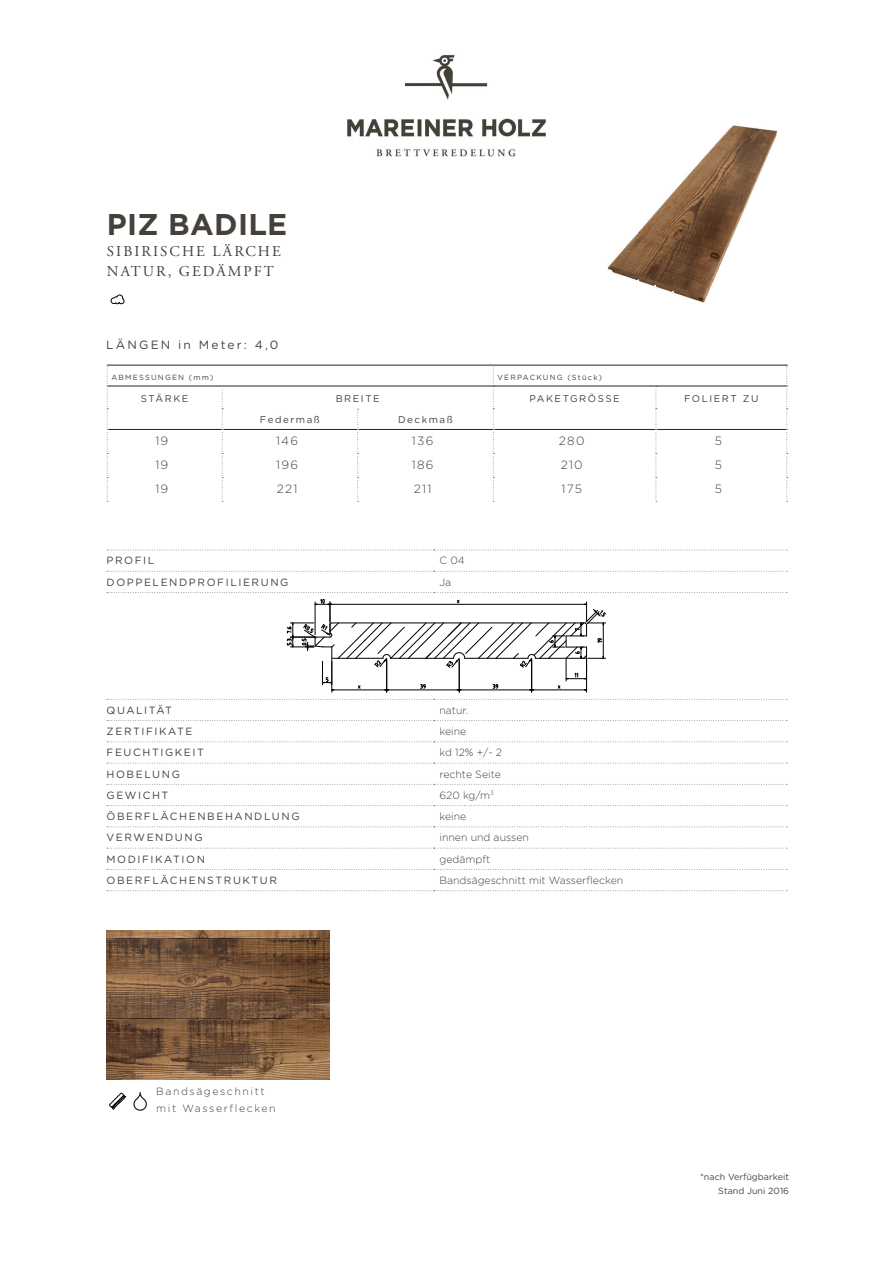
<style>
.page{position:relative;width:893px;height:1263px;background:#fff}
.page>*{position:absolute;margin:0;border:0;box-sizing:border-box;transform-origin:0 0}
.t1{font:700 30px "Gotham";letter-spacing:.01em;color:#45403a}
.t2{font:15px/19.5px "Adobe Garamond Pro";letter-spacing:.135em;color:#45403a}
.t3{font:300 12px "Gotham Rounded";letter-spacing:.1em;color:#45403a}
.t4{font:12px "Gotham Rounded";letter-spacing:.18em;color:#45403a}
.t5{font:10.5px "Gotham Rounded";letter-spacing:.15em;color:#45403a}
.t6{font:300 10.5px "Gotham Rounded";color:#45403a}
.t7{font:300 10.5px/16.5px "Gotham Rounded";letter-spacing:.15em;color:#45403a}
.t8{font:9.75px "Gotham Rounded";letter-spacing:.16em;color:#45403a}
.t9{font:9px/13.5px "Gotham Rounded";color:#49443e;text-align:right}
.t10{font:7.5px "Gotham Rounded";letter-spacing:.16em;color:#45403a}
</style>
<div class="page">
<img style="left:347px;top:55px;width:199px;height:102px">
<hr style="left:108px;top:429px;width:114px;height:1px;background:#231f20">
<hr style="left:223px;top:429px;width:134px;height:1px;background:#231f20">
<hr style="left:358px;top:429px;width:135px;height:1px;background:#231f20">
<hr style="left:494px;top:429px;width:161px;height:1px;background:#231f20">
<hr style="left:656px;top:429px;width:130px;height:1px;background:#231f20">
<svg style="left:357px;top:409px;width:2px;height:93px"></svg>
<svg style="left:655px;top:389px;width:2px;height:113px"></svg>
<svg style="left:786px;top:365px;width:2px;height:137px"></svg>
<hr style="left:108px;top:386px;width:114px;height:1px;background:#231f20">
<hr style="left:222px;top:386px;width:136px;height:1px;background:#231f20">
<hr style="left:358px;top:386px;width:135px;height:1px;background:#231f20">
<hr style="left:493px;top:386px;width:163px;height:1px;background:#231f20">
<hr style="left:656px;top:386px;width:130px;height:1px;background:#231f20">
<hr style="left:107px;top:365px;width:115px;height:1px;background:#231f20">
<hr style="left:222px;top:365px;width:136px;height:1px;background:#231f20">
<hr style="left:358px;top:365px;width:135px;height:1px;background:#231f20">
<hr style="left:493px;top:365px;width:163px;height:1px;background:#231f20">
<hr style="left:656px;top:365px;width:131px;height:1px;background:#231f20">
<svg style="left:493px;top:365px;width:1px;height:137px"></svg>
<svg style="left:107px;top:365px;width:1px;height:137px"></svg>
<svg style="left:222px;top:386px;width:1px;height:116px"></svg>
<svg style="left:107px;top:571px;width:680px;height:1px"></svg>
<svg style="left:107px;top:592px;width:680px;height:1px"></svg>
<svg style="left:107px;top:699px;width:680px;height:1px"></svg>
<svg style="left:107px;top:720px;width:680px;height:1px"></svg>
<svg style="left:107px;top:741px;width:680px;height:1px"></svg>
<svg style="left:107px;top:763px;width:680px;height:1px"></svg>
<svg style="left:107px;top:784px;width:680px;height:1px"></svg>
<svg style="left:107px;top:805px;width:680px;height:1px"></svg>
<svg style="left:107px;top:826px;width:680px;height:1px"></svg>
<svg style="left:107px;top:848px;width:680px;height:1px"></svg>
<svg style="left:107px;top:869px;width:680px;height:1px"></svg>
<svg style="left:107px;top:550px;width:680px;height:1px"></svg>
<svg style="left:107px;top:890px;width:680px;height:1px"></svg>
<hr style="left:331px;top:659px;width:1px;height:33px;background:#000001">
<hr style="left:386px;top:659px;width:1px;height:33px;background:#000001">
<hr style="left:459px;top:659px;width:1px;height:33px;background:#000001">
<hr style="left:531px;top:659px;width:1px;height:33px;background:#000001">
<hr style="left:586px;top:659px;width:1px;height:33px;background:#000001">
<svg style="left:286px;top:599px;width:320px;height:91px"></svg>
<img style="left:607px;top:125px;width:171px;height:178px">
<img style="left:107px;top:931px;width:222px;height:148px">
<svg style="left:109px;top:1092px;width:18px;height:18px"></svg>
<img style="left:133px;top:1092px;width:14px;height:19px">
<svg style="left:110px;top:294px;width:15px;height:11px"></svg>
<h1 class="t1" style="left:107px;top:207px;width:182px">PIZ BADILE</h1>
<h2 class="t2" style="left:107px;top:242px;width:175px">SIBIRISCHE LÄRCHE<br>NATUR, GEDÄMPFT</h2>
<p class="t4" style="left:106px;top:337px;width:174px">LÄNGEN in Meter: 4,0</p>
<p class="t10" style="left:111px;top:372px;width:103px">ABMESSUNGEN (mm)</p>
<p class="t10" style="left:497px;top:372px;width:106px">VERPACKUNG (Stück)</p>
<p class="t8" style="left:141px;top:392px;width:49px">STÄRKE</p>
<p class="t8" style="left:336px;top:392px;width:46px">BREITE</p>
<p class="t8" style="left:529px;top:392px;width:92px">PAKETGRÖSSE</p>
<p class="t8" style="left:684px;top:392px;width:76px">FOLIERT ZU</p>
<p class="t8" style="left:260px;top:413px;width:62px">Federmaß</p>
<p class="t8" style="left:398px;top:413px;width:56px">Deckmaß</p>
<p class="t3" style="left:155px;top:433px;width:14px">19</p>
<p class="t3" style="left:276px;top:433px;width:24px">146</p>
<p class="t3" style="left:412px;top:433px;width:23px">136</p>
<p class="t3" style="left:559px;top:433px;width:27px">280</p>
<p class="t3" style="left:715px;top:433px;width:9px">5</p>
<p class="t3" style="left:155px;top:457px;width:14px">19</p>
<p class="t3" style="left:276px;top:457px;width:23px">196</p>
<p class="t3" style="left:412px;top:457px;width:23px">186</p>
<p class="t3" style="left:561px;top:457px;width:24px">210</p>
<p class="t3" style="left:715px;top:457px;width:9px">5</p>
<p class="t3" style="left:155px;top:481px;width:14px">19</p>
<p class="t3" style="left:277px;top:481px;width:22px">221</p>
<p class="t3" style="left:414px;top:481px;width:19px">211</p>
<p class="t3" style="left:562px;top:481px;width:22px">175</p>
<p class="t3" style="left:715px;top:481px;width:9px">5</p>
<p class="t5" style="left:107px;top:553px;width:49px">PROFIL</p>
<p class="t6" style="left:439px;top:554px;width:27px">C 04</p>
<p class="t5" style="left:107px;top:575px;width:183px">DOPPELENDPROFILIERUNG</p>
<p class="t6" style="left:439px;top:575px;width:13px">Ja</p>
<p class="t5" style="left:107px;top:703px;width:67px">QUALITÄT</p>
<p class="t6" style="left:439px;top:703px;width:30px">natur.</p>
<p class="t5" style="left:107px;top:724px;width:88px">ZERTIFIKATE</p>
<p class="t6" style="left:439px;top:724px;width:28px">keine</p>
<p class="t5" style="left:107px;top:745px;width:99px">FEUCHTIGKEIT</p>
<p class="t6" style="left:439px;top:745px;width:64px">kd 12% +/- 2</p>
<p class="t5" style="left:107px;top:767px;width:75px">HOBELUNG</p>
<p class="t6" style="left:439px;top:767px;width:63px">rechte Seite</p>
<p class="t5" style="left:107px;top:788px;width:63px">GEWICHT</p>
<p class="t6" style="left:439px;top:788px;width:56px">620 kg/m<sup>3</sup></p>
<p class="t5" style="left:107px;top:809px;width:195px">ÖBERFLÄCHENBEHANDLUNG</p>
<p class="t6" style="left:439px;top:809px;width:28px">keine</p>
<p class="t5" style="left:107px;top:830px;width:98px">VERWENDUNG</p>
<p class="t6" style="left:439px;top:830px;width:91px">innen und aussen</p>
<p class="t5" style="left:107px;top:852px;width:100px">MODIFIKATION</p>
<p class="t6" style="left:439px;top:852px;width:52px">gedämpft</p>
<p class="t5" style="left:107px;top:873px;width:172px">OBERFLÄCHENSTRUKTUR</p>
<p class="t6" style="left:439px;top:873px;width:185px">Bandsägeschnitt mit Wasserflecken</p>
<p class="t7" style="left:156px;top:1082px;width:121px">Bandsägeschnitt mit Wasserflecken</p>
<p class="t9" style="left:700px;top:1170px;width:91px">*nach Verfügbarkeit<br>Stand Juni 2016</p>
</div>
